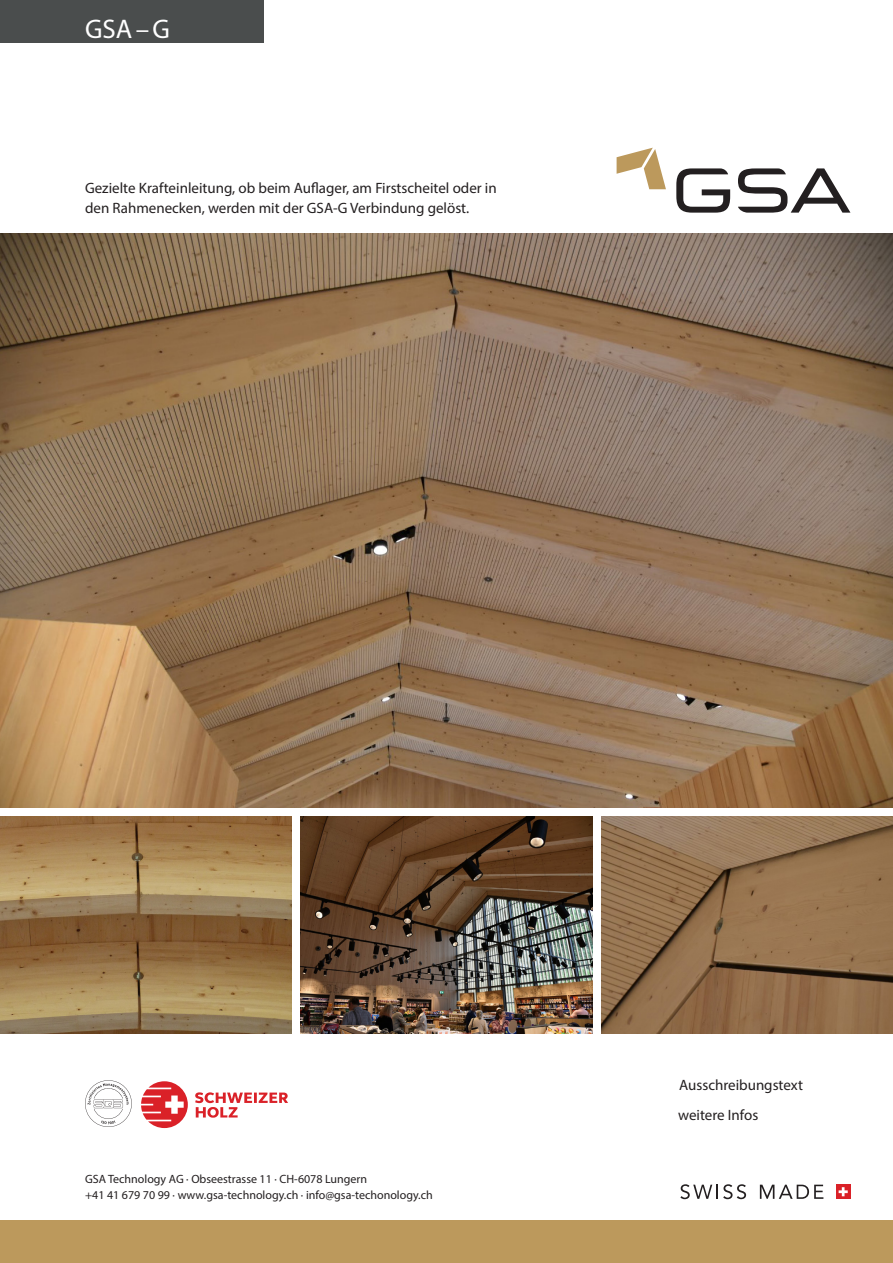
<style>
.page{position:relative;width:893px;height:1263px;background:#fff}
.page>*{position:absolute;margin:0;border:0;box-sizing:border-box;transform-origin:0 0}
.t1{font:27px "Myriad Pro";color:#fff}
.t2{font:15px/19.5px "Myriad Pro";color:#231f20}
.t3{font:12px "Myriad Pro";color:#231f20}
</style>
<div class="page">
<svg style="left:676px;top:168px;width:54px;height:45px"></svg>
<svg style="left:738px;top:168px;width:112px;height:45px"></svg>
<svg style="left:617px;top:148px;width:49px;height:41px"></svg>
<div style="left:0;top:0;width:264px;height:43px;background:#4a4d4d"></div>
<img style="left:0;top:234px;width:893px;height:574px">
<img style="left:0;top:816px;width:292px;height:217px">
<img style="left:601px;top:816px;width:292px;height:217px">
<img style="left:300px;top:816px;width:292px;height:217px">
<svg style="left:680px;top:1184px;width:66px;height:15px"></svg>
<svg style="left:760px;top:1185px;width:63px;height:14px"></svg>
<div style="left:836px;top:1184px;width:14px;height:15px;background:#da2128"></div>
<svg style="left:839px;top:1187px;width:9px;height:9px"></svg>
<svg style="left:141px;top:1081px;width:147px;height:47px"></svg>
<svg style="left:85px;top:1080px;width:47px;height:47px"></svg>
<div style="left:0;top:1220px;width:893px;height:43px;background:#bc995c"></div>
<p class="t1" style="left:85px;top:13px;width:86px">GSA–G</p>
<p class="t2" style="left:85px;top:178px;width:413px">Gezielte Krafteinleitung, ob beim Auflager, am Firstscheitel oder in den Rahmenecken, werden mit der GSA-G Verbindung gelöst.</p>
<p class="t3" style="left:85px;top:1171px;width:284px">GSA Technology AG · Obseestrasse 11 · CH-6078 Lungern</p>
<p class="t3" style="left:85px;top:1188px;width:349px">+41 41 679 70 99 · www.gsa-technology.ch · info@gsa-techonology.ch</p>
<p class="t2" style="left:679px;top:1075px;width:125px">Ausschreibungstext</p>
<p class="t2" style="left:678px;top:1104px;width:82px">weitere Infos</p>
</div>
